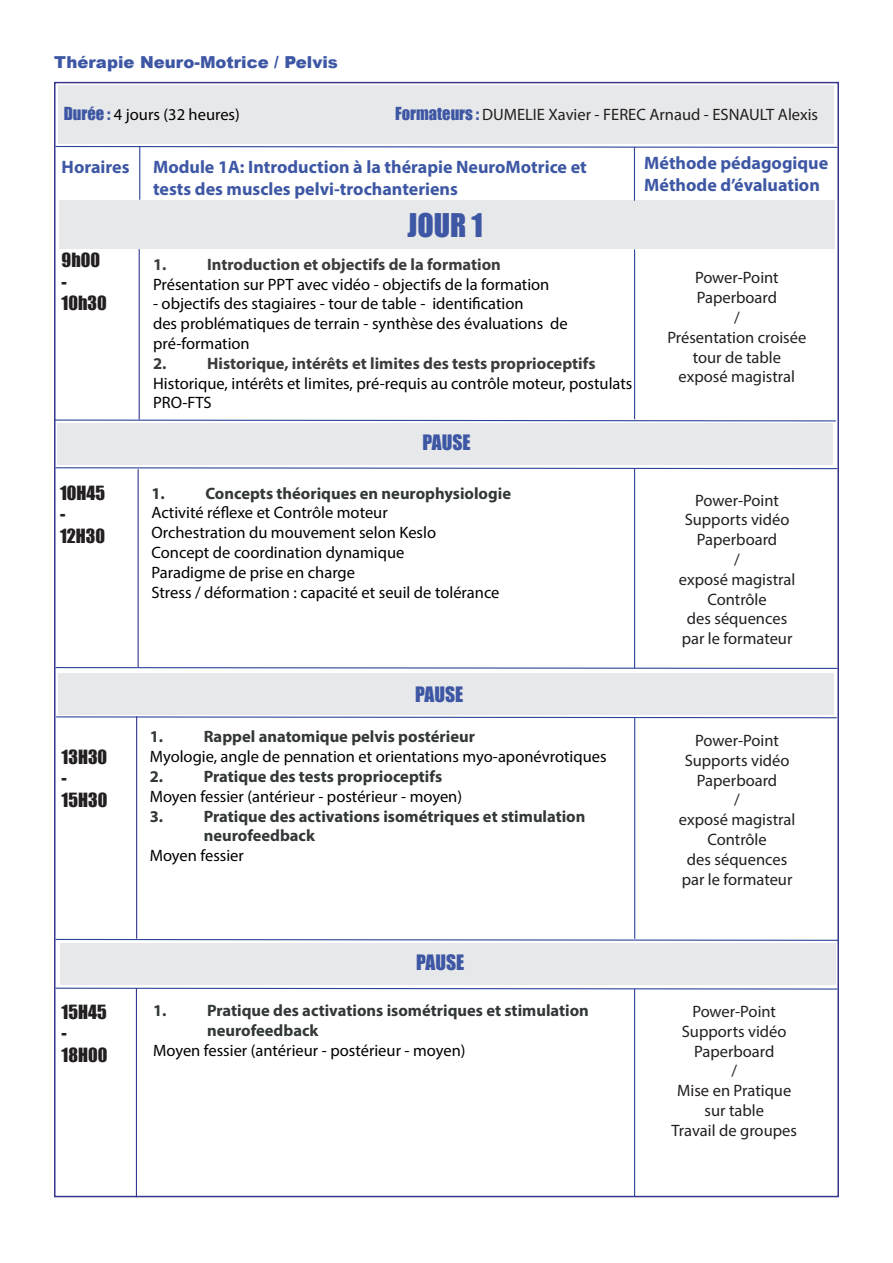
<style>
.page{position:relative;width:893px;height:1263px;background:#fff}
.page>*{position:absolute;margin:0;border:0;box-sizing:border-box;transform-origin:0 0}
.t1{font:30px "Impact";color:#3d57a4}
.t2{font:19.5px "Impact";color:#3d57a4}
.t3{font:700 18px/21.6px "Myriad Pro";color:#3d57a4}
.t4{font:18px/21.6px "Impact";color:#231f20}
.t5{font:16.5px/19.8px "Myriad Pro";color:#000}
.t6{font:16.5px/19.8px "Myriad Pro";color:#231f20;text-align:center}
.t7{font:700 16.5px/19.8px "Myriad Pro";color:#323738}
.t8{font:700 16.5px "Myriad Pro";color:#3c3c3b}
.t9{font:900 16.5px "Arial";color:#3d57a4}
.s1{font-family:"Impact";color:#3d57a4}
.s2{font-weight:700;color:#3c3c3b}
</style>
<div class="page">
<div style="left:59px;top:85px;width:775px;height:58px;background:#e7e8e9"></div>
<div style="left:60px;top:201px;width:775px;height:48px;background:#e7e8e9"></div>
<svg style="left:54px;top:145px;width:785px;height:3px"></svg>
<svg style="left:54px;top:419px;width:782px;height:3px"></svg>
<hr style="left:139px;top:147px;width:1px;height:53px;background:#2d459b">
<hr style="left:634px;top:147px;width:1px;height:54px;background:#2d459b">
<hr style="left:139px;top:249px;width:1px;height:170px;background:#36388e">
<hr style="left:634px;top:249px;width:1px;height:170px;background:#2d459b">
<div style="left:57px;top:424px;width:776px;height:41px;background:#e7e8e9"></div>
<svg style="left:54px;top:467px;width:785px;height:3px"></svg>
<hr style="left:634px;top:469px;width:1px;height:199px;background:#2d459b">
<svg style="left:54px;top:987px;width:785px;height:3px"></svg>
<hr style="left:138px;top:469px;width:1px;height:198px;background:#36388e">
<svg style="left:54px;top:666px;width:785px;height:3px"></svg>
<div style="left:59px;top:673px;width:775px;height:41px;background:#e7e8e9"></div>
<svg style="left:55px;top:716px;width:783px;height:3px"></svg>
<hr style="left:136px;top:716px;width:1px;height:223px;background:#36388e">
<hr style="left:634px;top:718px;width:1px;height:221px;background:#2d459b">
<div style="left:60px;top:943px;width:776px;height:41px;background:#e7e8e9"></div>
<svg style="left:54px;top:938px;width:785px;height:3px"></svg>
<hr style="left:136px;top:988px;width:1px;height:209px;background:#36388e">
<hr style="left:634px;top:989px;width:1px;height:208px;background:#2d459b">
<p class="t9" style="left:54px;top:50px;width:285px">Thérapie Neuro-Motrice / Pelvis</p>
<p class="t5" style="left:64px;top:104px;width:178px"><span class="s1">Durée :</span> 4 jours (32 heures)</p>
<p class="t6" style="left:395px;top:104px;width:424px"><span class="s1">Formateurs :</span> DUMELIE Xavier - FEREC Arnaud - ESNAULT Alexis</p>
<p class="t3" style="left:62px;top:156px;width:69px">Horaires</p>
<p class="t3" style="left:153px;top:156px;width:435px">Module 1A: Introduction à la thérapie NeuroMotrice et tests des muscles pelvi-trochanteriens</p>
<p class="t3" style="left:644px;top:152px;width:185px">Méthode pédagogique<br>Méthode d’évaluation</p>
<p class="t1" style="left:407px;top:201px;width:77px">JOUR 1</p>
<p class="t4" style="left:62px;top:249px;width:47px">9h00 -<br>10h30</p>
<p class="t8" style="left:153px;top:253px;width:15px">1.</p>
<p class="t5" style="left:153px;top:254px;width:398px;text-align:center"><span class="s2">Introduction et objectifs de la formation<br></span>Présentation sur PPT avec vidéo - objectifs de la formation</p>
<p class="t5" style="left:153px;top:294px;width:416px">- objectifs des stagiaires - tour de table - identification<br>des problématiques de terrain - synthèse des évaluations de pré-formation</p>
<p class="t8" style="left:153px;top:352px;width:15px">2.</p>
<p class="t8" style="left:207px;top:352px;width:390px">Historique, intérêts et limites des tests proprioceptifs</p>
<p class="t5" style="left:153px;top:373px;width:481px">Historique, intérêts et limites, pré-requis au contrôle moteur, postulats<br>PRO-FTS</p>
<p class="t2" style="left:422px;top:428px;width:50px">PAUSE</p>
<p class="t4" style="left:60px;top:481px;width:47px">10H45 -<br>12H30</p>
<p class="t7" style="left:151px;top:483px;width:15px">1.</p>
<p class="t7" style="left:205px;top:483px;width:307px">Concepts théoriques en neurophysiologie</p>
<p class="t5" style="left:151px;top:503px;width:238px">Activité réflexe et Contrôle moteur</p>
<p class="t5" style="left:151px;top:522px;width:286px">Orchestration du mouvement selon Keslo</p>
<p class="t5" style="left:151px;top:542px;width:254px">Concept de coordination dynamique</p>
<p class="t5" style="left:151px;top:562px;width:205px">Paradigme de prise en charge</p>
<p class="t5" style="left:151px;top:582px;width:350px">Stress / déformation : capacité et seuil de tolérance</p>
<p class="t4" style="left:62px;top:745px;width:47px">13H30 -<br>15H30</p>
<p class="t2" style="left:415px;top:679px;width:50px">PAUSE</p>
<p class="t7" style="left:150px;top:726px;width:15px">1.</p>
<p class="t7" style="left:204px;top:726px;width:273px">Rappel anatomique pelvis postérieur</p>
<p class="t5" style="left:150px;top:746px;width:458px">Myologie, angle de pennation et orientations myo-aponévrotiques</p>
<p class="t7" style="left:150px;top:766px;width:15px">2.</p>
<p class="t7" style="left:204px;top:766px;width:240px">Pratique des tests proprioceptifs</p>
<p class="t5" style="left:150px;top:786px;width:314px">Moyen fessier (antérieur - postérieur - moyen)</p>
<p class="t7" style="left:150px;top:806px;width:15px">3.</p>
<p class="t7" style="left:204px;top:806px;width:383px">Pratique des activations isométriques et stimulation neurofeedback</p>
<p class="t5" style="left:150px;top:845px;width:96px">Moyen fessier</p>
<p class="t2" style="left:416px;top:947px;width:50px">PAUSE</p>
<p class="t4" style="left:62px;top:1000px;width:47px">15H45 -<br>18H00</p>
<p class="t7" style="left:153px;top:1000px;width:15px">1.</p>
<p class="t7" style="left:207px;top:1000px;width:383px">Pratique des activations isométriques et stimulation neurofeedback</p>
<p class="t5" style="left:153px;top:1040px;width:314px">Moyen fessier (antérieur - postérieur - moyen)</p>
<p class="t6" style="left:695px;top:268px;width:85px;text-align:left">Power-Point<br>Paperboard</p>
<p class="t6" style="left:734px;top:307px;width:7px">/</p>
<p class="t6" style="left:667px;top:327px;width:140px">Présentation croisée</p>
<p class="t6" style="left:693px;top:347px;width:90px">tour de table</p>
<p class="t6" style="left:679px;top:367px;width:118px">exposé magistral</p>
<p class="t6" style="left:685px;top:490px;width:106px">Power-Point<br>Supports vidéo<br>Paperboard</p>
<p class="t6" style="left:734px;top:549px;width:7px">/</p>
<p class="t6" style="left:679px;top:569px;width:118px">exposé magistral</p>
<p class="t6" style="left:682px;top:589px;width:112px">Contrôle<br>des séquences par le formateur</p>
<p class="t6" style="left:685px;top:730px;width:106px">Power-Point<br>Supports vidéo<br>Paperboard</p>
<p class="t6" style="left:734px;top:790px;width:7px">/</p>
<p class="t6" style="left:679px;top:809px;width:118px">exposé magistral</p>
<p class="t6" style="left:682px;top:829px;width:112px">Contrôle<br>des séquences par le formateur</p>
<p class="t6" style="left:682px;top:1001px;width:106px">Power-Point<br>Supports vidéo<br>Paperboard</p>
<p class="t6" style="left:731px;top:1061px;width:7px">/</p>
<p class="t6" style="left:677px;top:1080px;width:116px">Mise en Pratique</p>
<p class="t6" style="left:671px;top:1100px;width:127px">sur table<br>Travail de groupes</p>
</div>
